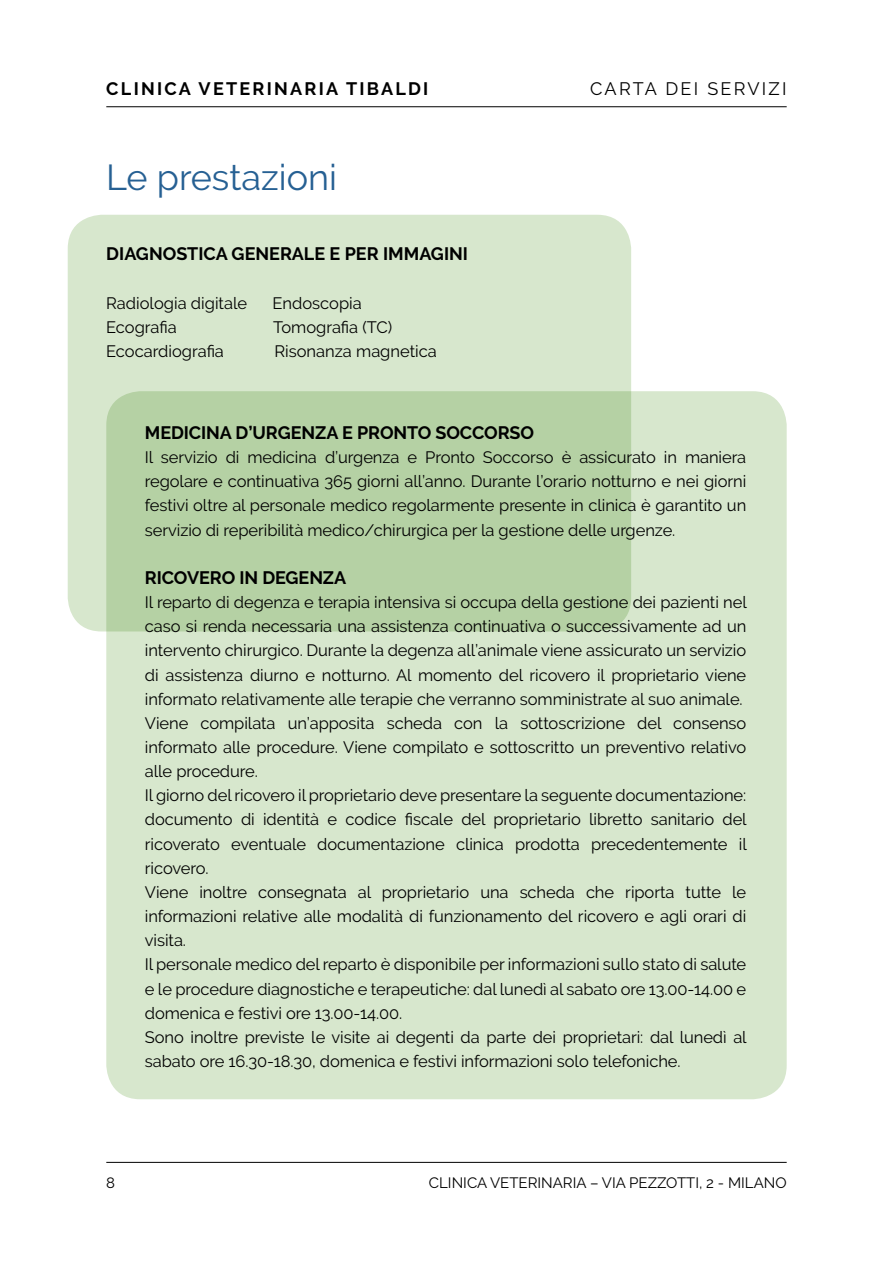
<style>
.page{position:relative;width:893px;height:1263px;background:#fff}
.page>*{position:absolute;margin:0;border:0;box-sizing:border-box;transform-origin:0 0}
.t1{font:36px "Raleway";color:#266093}
.t2{font:700 18px "Raleway";letter-spacing:-.005em;color:#000}
.t3{font:700 18px "Raleway";letter-spacing:.125em;color:#000}
.t4{font:18px "Raleway";letter-spacing:.125em;color:#000}
.t5{font:16.5px/24.2px "Raleway";letter-spacing:-.005em;color:#000;text-align:justify}
.t6{font:15px "Raleway";color:#000}
</style>
<div class="page">
<hr style="left:106px;top:106px;width:681px;height:1px;background:#000">
<hr style="left:106px;top:1162px;width:681px;height:1px;background:#000">
<div style="left:68px;top:215px;width:563px;height:416px;background:#d7e7cd;border-radius:34px"></div>
<svg style="left:106px;top:391px;width:681px;height:708px;fill:#d7e7cd"></svg>
<p class="t3" style="left:106px;top:78px;width:324px">CLINICA VETERINARIA TIBALDI</p>
<h1 class="t1" style="left:106px;top:156px;width:232px">Le prestazioni</h1>
<p class="t2" style="left:106px;top:244px;width:363px">DIAGNOSTICA GENERALE E PER IMMAGINI</p>
<p class="t5" style="left:106px;top:291px;width:142px">Radiologia digitale</p>
<p class="t5" style="left:273px;top:291px;width:91px">Endoscopia</p>
<p class="t5" style="left:106px;top:315px;width:72px">Ecografia</p>
<p class="t5" style="left:273px;top:315px;width:120px">Tomografia (TC)</p>
<p class="t5" style="left:106px;top:339px;width:119px">Ecocardiografia</p>
<p class="t5" style="left:274px;top:339px;width:164px">Risonanza magnetica</p>
<p class="t4" style="left:590px;top:78px;width:198px">CARTA DEI SERVIZI</p>
<p class="t2" style="left:145px;top:422px;width:391px">MEDICINA D’URGENZA E PRONTO SOCCORSO</p>
<p class="t5" style="left:145px;top:445px;width:603px">Il servizio di medicina d’urgenza e Pronto Soccorso è assicurato in maniera regolare e continuativa 365 giorni all’anno. Durante l’orario notturno e nei giorni festivi oltre al personale medico regolarmente presente in clinica è garantito un servizio di reperibilità medico/chirurgica per la gestione delle urgenze.</p>
<p class="t2" style="left:145px;top:567px;width:203px">RICOVERO IN DEGENZA</p>
<p class="t5" style="left:145px;top:590px;width:603px;text-align:left">Il reparto di degenza e terapia intensiva si occupa della gestione dei pazienti nel caso si renda necessaria una assistenza continuativa o successivamente ad un intervento chirurgico. Durante la degenza all’animale viene assicurato un servizio di assistenza diurno e notturno. Al momento del ricovero il proprietario viene informato relativamente alle terapie che verranno somministrate al suo animale.<br>Viene compilata un’apposita scheda con la sottoscrizione del consenso informato alle procedure. Viene compilato e sottoscritto un preventivo relativo alle procedure.<br>Il giorno del ricovero il proprietario deve presentare la seguente documentazione: documento di identità e codice fiscale del proprietario libretto sanitario del ricoverato eventuale documentazione clinica prodotta precedentemente il ricovero.<br>Viene inoltre consegnata al proprietario una scheda che riporta tutte le informazioni relative alle modalità di funzionamento del ricovero e agli orari di visita.<br>Il personale medico del reparto è disponibile per informazioni sullo stato di salute e le procedure diagnostiche e terapeutiche: dal lunedì al sabato ore 13.00-14.00 e domenica e festivi ore 13.00-14.00.<br>Sono inoltre previste le visite ai degenti da parte dei proprietari: dal lunedì al sabato ore 16.30-18.30, domenica e festivi informazioni solo telefoniche.</p>
<p class="t6" style="left:106px;top:1174px;width:10px">8</p>
<p class="t6" style="left:429px;top:1174px;width:359px">CLINICA VETERINARIA – VIA PEZZOTTI, 2 - MILANO</p>
</div>
